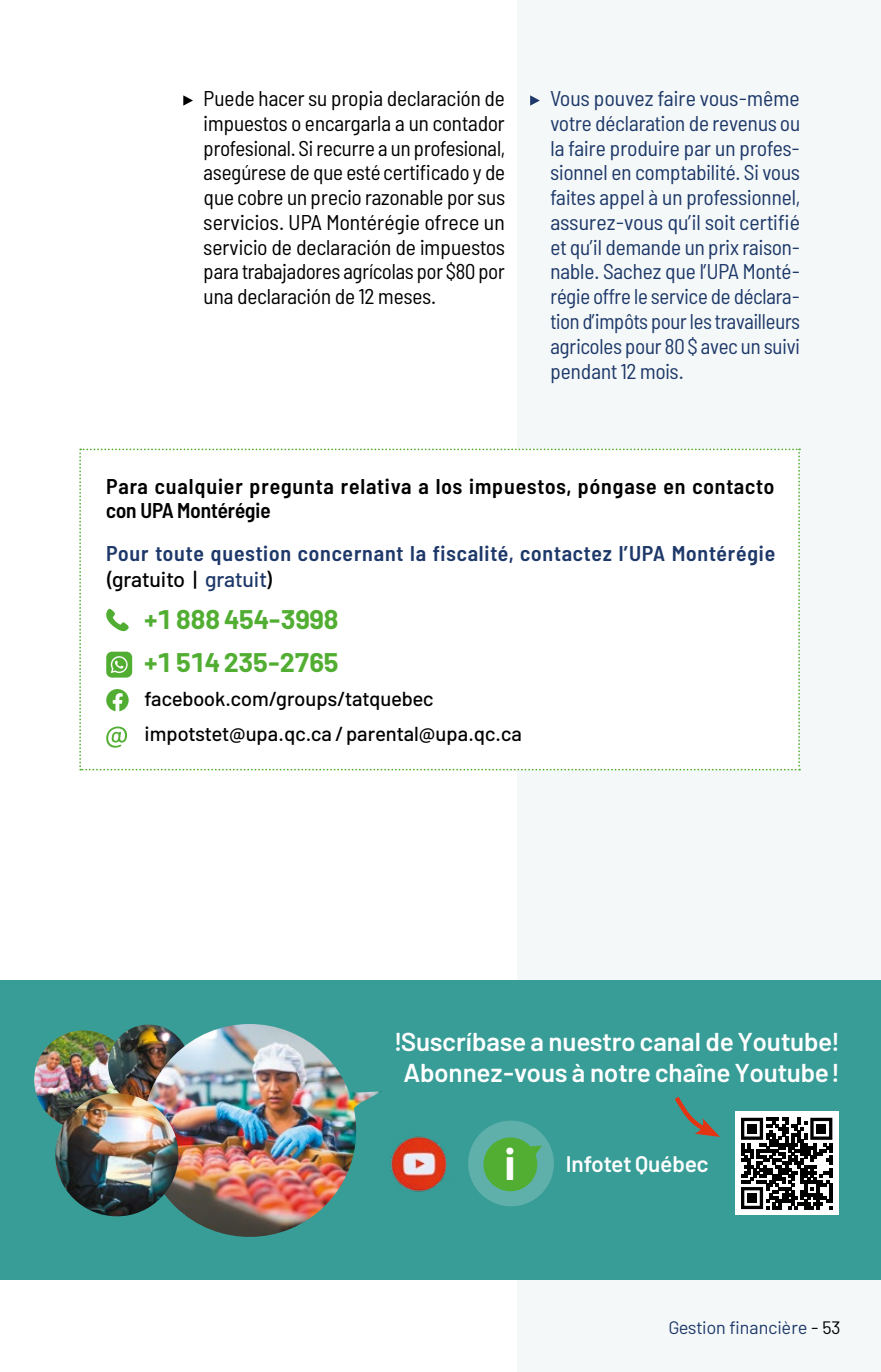
<style>
.page{position:relative;width:881px;height:1372px;background:#fff}
.page>*{position:absolute;margin:0;border:0;box-sizing:border-box;transform-origin:0 0}
.t1{font:700 44.32px "Barlow Condensed";color:#fff}
.t2{font:700 27px/42.5px "Barlow";color:#52ae32}
.t3{font:600 25.88px/31.3px "Barlow";color:#fff;text-align:center}
.t4{font:600 22.5px "Barlow";color:#fff}
.t5{font:semi-condensed 21.38px/24.8px "Barlow";letter-spacing:-.005em;color:#1d3869;text-align:justify}
.t6{font:semi-condensed 21.38px/24.8px "Barlow";letter-spacing:-.005em;color:#000;text-align:justify}
.t7{font:600 semi-condensed 21.38px/25.7px "Barlow";letter-spacing:.035em;color:#1d3869}
.t8{font:600 semi-condensed 21.38px/24.8px "Barlow";letter-spacing:.04em;color:#000}
.t9{font:500 20.25px/34.4px "Barlow";color:#000}
.t10{font:18px "Barlow";color:#1d3869}
.s1{font-weight:500;font-stretch:normal;color:#000}
.s2{font-weight:500;font-stretch:normal}
.s3{color:#000}
</style>
<div class="page">
<div style="left:517px;top:0;width:363px;height:1371px;background:#f4f8f8"></div>
<hr style="left:0;top:0;width:1px;height:1371px;background:#f4f8f8">
<svg style="left:183px;top:95px;width:10px;height:11px"></svg>
<svg style="left:530px;top:95px;width:9px;height:11px"></svg>
<svg style="left:79px;top:448px;width:720px;height:322px"></svg>
<div style="left:0;top:980px;width:880px;height:299px;background:#399d97"></div>
<div style="left:734px;top:1111px;width:104px;height:104px;background:#fff"></div>
<svg style="left:741px;top:1117px;width:91px;height:91px"></svg>
<div style="left:747px;top:1123px;width:9px;height:10px;background:#000"></div>
<div style="left:816px;top:1123px;width:9px;height:10px;background:#000"></div>
<div style="left:747px;top:1193px;width:9px;height:9px;background:#000"></div>
<img style="left:34px;top:1030px;width:99px;height:99px;border-radius:49px">
<img style="left:108px;top:1028px;width:24px;height:67px">
<img style="left:132px;top:1024px;width:250px;height:213px">
<img style="left:55px;top:1093px;width:123px;height:123px;border-radius:61px">
<div style="left:468px;top:1120px;width:85px;height:86px;background:#5fb0ab;border-radius:50%"></div>
<svg style="left:483px;top:1137px;width:59px;height:54px"></svg>
<svg style="left:674px;top:1096px;width:45px;height:40px"></svg>
<img style="left:391px;top:1136px;width:56px;height:56px">
<p class="t6" style="left:203px;top:84px;width:303px">Puede hacer su propia declaración de impuestos o encargarla a un contador profesional. Si recurre a un profesional, asegúrese de que esté certificado y de que cobre un precio razonable por sus servicios. UPA Montérégie ofrece un servicio de declaración de impuestos para trabajadores agrícolas por $80 por una declaración de 12 meses.</p>
<p class="t5" style="left:550px;top:84px;width:251px">Vous pouvez faire vous-même votre déclaration de revenus ou la faire produire par un profes&shy;sionnel en comptabilité. Si vous faites appel à un professionnel, assurez-vous qu’il soit certifié et qu’il demande un prix raison&shy;nable. Sachez que l’UPA Monté&shy;régie offre le service de déclara&shy;tion d’impôts pour les travailleurs agricoles pour 80 $ avec un suivi pendant 12 mois.</p>
<p class="t8" style="left:106px;top:472px;width:669px">Para cualquier pregunta relativa a los impuestos, póngase en contacto con UPA Montérégie</p>
<p class="t7" style="left:106px;top:539px;width:670px">Pour toute question concernant la fiscalité, contactez l’UPA Montérégie <span class="s1">(gratuito |</span> <span class="s2">gratuit</span><span class="s1">)</span></p>
<p class="t2" style="left:144px;top:596px;width:196px">+1 888 454-3998 +1 514 235-2765</p>
<p class="t9" style="left:144px;top:680px;width:379px">facebook.com/groups/tatquebec impotstet@upa.qc.ca / parental@upa.qc.ca</p>
<p class="t3" style="left:395px;top:1024px;width:445px">!Suscríbase a nuestro canal de Youtube!<br>Abonnez-vous à notre chaîne Youtube!</p>
<h1 class="t1" style="left:505px;top:1132px;width:11px">i</h1>
<p class="t4" style="left:565px;top:1147px;width:144px">Infotet Québec</p>
<p class="t10" style="left:668px;top:1314px;width:173px">Gestion financière <span class="s3">- 53</span></p>
</div>
